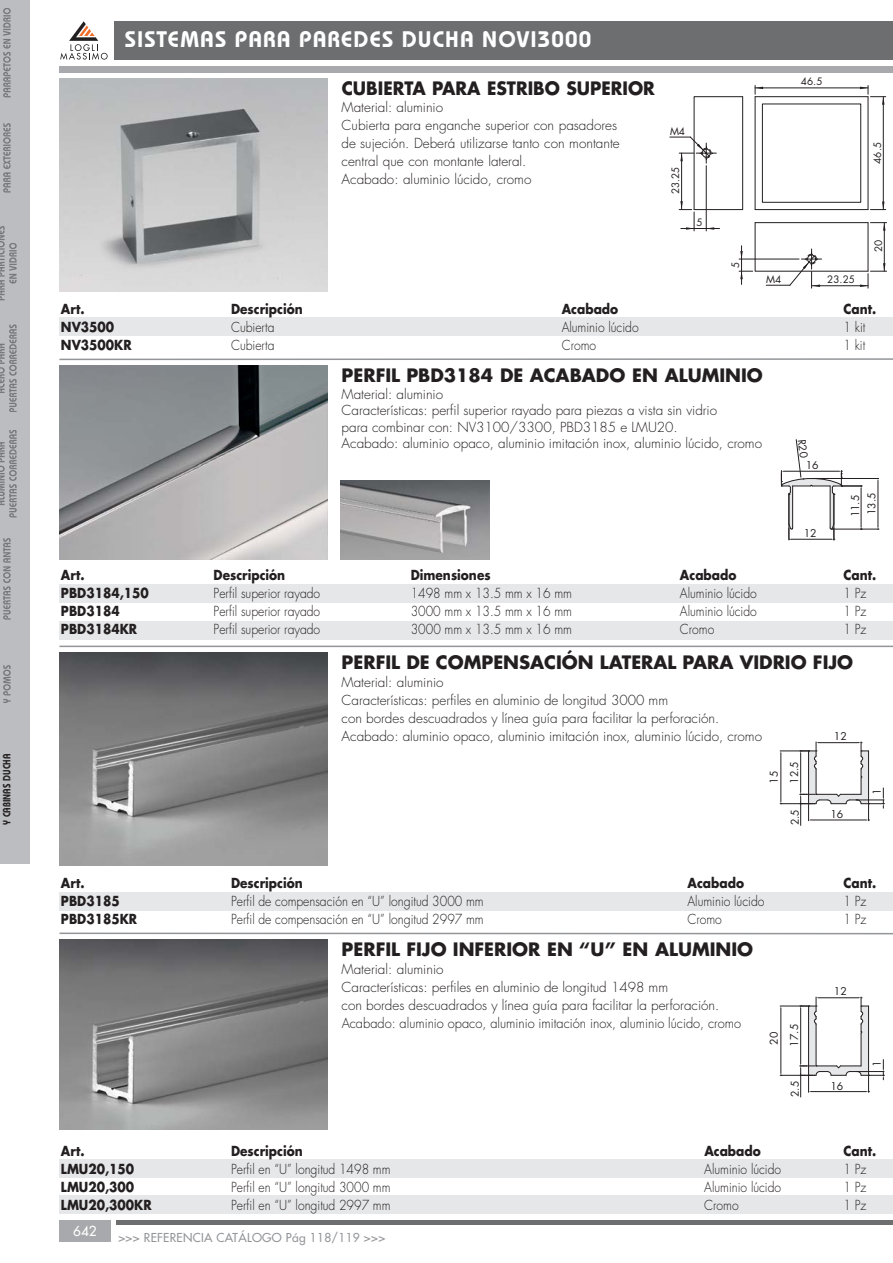
<style>
.page{position:relative;width:893px;height:1263px;background:#fff}
.page>*{position:absolute;margin:0;border:0;box-sizing:border-box;transform-origin:0 0}
.t1{font:600 22.5px "Bauhaus";letter-spacing:.05em;color:#fff}
.t2{font:700 18px "Futura";color:#231f20}
.t3{font:700 18px "Futura";color:#231f20;scale:.95 1}
.t4{font:300 13.5px/18px "Futura";color:#231f20}
.t5{font:300 13.5px "Futura";color:#231f20;scale:.9 1}
.t6{font:700 13.5px "Futura";color:#231f20;scale:.9 1}
.t7{font:13.5px "Futura";color:#fff}
.t8{font:12px "Futura";letter-spacing:.025em;color:#939598}
.t9{font:10.5px/20.4px "Futura";color:#231f20}
.t10{font:600 10.5px "Bauhaus";letter-spacing:.01em;color:#231f20;scale:.85 1}
.t11{font:10.05px "Futura";color:#231f20}
</style>
<div class="page">
<div style="left:117px;top:1220px;width:776px;height:5px;background:#6d6e70"></div>
<div style="left:59px;top:1220px;width:51px;height:22px;background:#a7a9ac"></div>
<div style="left:0;top:0;width:30px;height:863px;background:#bbbdc0"></div>
<svg style="left:3px;top:665px;width:8px;height:38px"></svg>
<svg style="left:3px;top:538px;width:8px;height:82px"></svg>
<svg style="left:0;top:442px;width:5px;height:63px"></svg>
<svg style="left:9px;top:430px;width:8px;height:87px"></svg>
<svg style="left:0;top:344px;width:5px;height:49px"></svg>
<svg style="left:9px;top:325px;width:8px;height:87px"></svg>
<svg style="left:3px;top:8px;width:8px;height:89px"></svg>
<svg style="left:3px;top:123px;width:8px;height:70px"></svg>
<svg style="left:0;top:226px;width:5px;height:74px"></svg>
<svg style="left:9px;top:243px;width:8px;height:41px"></svg>
<div style="left:115px;top:21px;width:778px;height:39px;background:#6d6e70"></div>
<svg style="left:60px;top:21px;width:48px;height:39px"></svg>
<div style="left:59px;top:66px;width:834px;height:6px;background:#a7a9ac"></div>
<hr style="left:59px;top:358px;width:834px;height:2px;background:#939598">
<hr style="left:59px;top:646px;width:834px;height:1px;background:#939598">
<hr style="left:60px;top:933px;width:833px;height:1px;background:#939598">
<img style="left:59px;top:653px;width:268px;height:212px">
<div style="left:59px;top:893px;width:834px;height:18px;background:#e6e7e8"></div>
<svg style="left:780px;top:742px;width:104px;height:83px"></svg>
<img style="left:59px;top:940px;width:268px;height:189px">
<div style="left:59px;top:1160px;width:834px;height:18px;background:#e6e7e8"></div>
<div style="left:59px;top:1196px;width:834px;height:18px;background:#e6e7e8"></div>
<svg style="left:780px;top:997px;width:104px;height:100px"></svg>
<img style="left:59px;top:366px;width:268px;height:193px">
<div style="left:59px;top:584px;width:834px;height:19px;background:#e6e7e8"></div>
<div style="left:59px;top:622px;width:834px;height:18px;background:#e6e7e8"></div>
<img style="left:340px;top:481px;width:149px;height:78px">
<img style="left:59px;top:79px;width:268px;height:212px">
<div style="left:59px;top:318px;width:834px;height:18px;background:#e6e7e8"></div>
<svg style="left:670px;top:85px;width:217px;height:203px"></svg>
<svg style="left:781px;top:439px;width:98px;height:101px"></svg>
<p class="t10" style="left:3px;top:825px;width:85px;rotate:-90deg">Y CABINAS DUCHA</p>
<h1 class="t1" style="left:125px;top:31px;width:468px">SISTEMAS PARA PAREDES DUCHA NOVI3000</h1>
<h2 class="t3" style="left:342px;top:80px;width:331px">CUBIERTA PARA ESTRIBO SUPERIOR</h2>
<p class="t4" style="left:342px;top:99px;width:280px">Material: aluminio<br>Cubierta para enganche superior con pasadores de sujeción. Deberá utilizarse tanto con montante central que con montante lateral.<br>Acabado: aluminio lúcido, cromo</p>
<p class="t11" style="left:670px;top:126px;width:17px">M4</p>
<p class="t11" style="left:671px;top:194px;width:29px;rotate:-90deg">23.25</p>
<p class="t11" style="left:696px;top:218px;width:8px">5</p>
<p class="t11" style="left:801px;top:76px;width:23px">46.5</p>
<p class="t11" style="left:873px;top:164px;width:23px;rotate:-90deg">46.5</p>
<p class="t11" style="left:731px;top:268px;width:8px;rotate:-90deg">5</p>
<p class="t11" style="left:766px;top:274px;width:17px">M4</p>
<p class="t11" style="left:827px;top:275px;width:29px">23.25</p>
<p class="t11" style="left:874px;top:252px;width:14px;rotate:-90deg">20</p>
<p class="t6" style="left:61px;top:302px;width:28px">Art.</p>
<p class="t6" style="left:231px;top:302px;width:81px">Descripción</p>
<p class="t6" style="left:562px;top:302px;width:64px">Acabado</p>
<p class="t6" style="left:843px;top:302px;width:38px">Cant.</p>
<p class="t6" style="left:61px;top:320px;width:61px">NV3500</p>
<p class="t5" style="left:231px;top:320px;width:50px">Cubierta</p>
<p class="t5" style="left:562px;top:320px;width:87px">Aluminio lúcido</p>
<p class="t5" style="left:843px;top:320px;width:26px">1 kit</p>
<p class="t6" style="left:61px;top:338px;width:80px">NV3500KR</p>
<p class="t5" style="left:231px;top:338px;width:50px">Cubierta</p>
<p class="t5" style="left:562px;top:338px;width:40px">Cromo</p>
<p class="t5" style="left:843px;top:338px;width:26px">1 kit</p>
<h2 class="t2" style="left:342px;top:367px;width:423px">PERFIL PBD3184 DE ACABADO EN ALUMINIO</h2>
<p class="t4" style="left:342px;top:387px;width:422px;line-height:16.5px">Material: aluminio<br>Características: perfil superior rayado para piezas a vista sin vidrio<br>para combinar con: NV3100/3300, PBD3185 e LMU20.<br>Acabado: aluminio opaco, aluminio imitación inox, aluminio lúcido, cromo</p>
<p class="t9" style="left:806px;top:456px;width:14px">16</p>
<p class="t9" style="left:804px;top:524px;width:14px">12</p>
<p class="t9" style="left:848px;top:517px;width:26px;line-height:16.4px;rotate:-90deg">11.5<br>13.5</p>
<p class="t6" style="left:61px;top:569px;width:28px">Art.</p>
<p class="t6" style="left:214px;top:569px;width:81px">Descripción</p>
<p class="t6" style="left:411px;top:569px;width:90px">Dimensiones</p>
<p class="t6" style="left:680px;top:569px;width:64px">Acabado</p>
<p class="t6" style="left:843px;top:569px;width:38px">Cant.</p>
<p class="t6" style="left:61px;top:587px;width:99px">PBD3184,150</p>
<p class="t5" style="left:214px;top:587px;width:120px">Perfil superior rayado</p>
<p class="t5" style="left:411px;top:587px;width:181px">1498 mm x 13.5 mm x 16 mm</p>
<p class="t5" style="left:680px;top:587px;width:87px">Aluminio lúcido</p>
<p class="t5" style="left:843px;top:587px;width:27px">1 Pz</p>
<p class="t6" style="left:61px;top:605px;width:67px">PBD3184</p>
<p class="t5" style="left:214px;top:605px;width:120px">Perfil superior rayado</p>
<p class="t5" style="left:411px;top:605px;width:181px">3000 mm x 13.5 mm x 16 mm</p>
<p class="t5" style="left:680px;top:605px;width:87px">Aluminio lúcido</p>
<p class="t5" style="left:843px;top:605px;width:27px">1 Pz</p>
<p class="t6" style="left:61px;top:623px;width:86px">PBD3184KR</p>
<p class="t5" style="left:214px;top:623px;width:120px">Perfil superior rayado</p>
<p class="t5" style="left:411px;top:623px;width:181px">3000 mm x 13.5 mm x 16 mm</p>
<p class="t5" style="left:680px;top:623px;width:40px">Cromo</p>
<p class="t5" style="left:843px;top:623px;width:27px">1 Pz</p>
<h2 class="t2" style="left:342px;top:654px;width:513px">PERFIL DE COMPENSACIÓN LATERAL PARA VIDRIO FIJO</h2>
<p class="t4" style="left:342px;top:675px;width:422px">Material: aluminio<br>Características: perfiles en aluminio de longitud 3000 mm<br>con bordes descuadrados y línea guía para facilitar la perforación.<br>Acabado: aluminio opaco, aluminio imitación inox, aluminio lúcido, cromo</p>
<p class="t9" style="left:834px;top:727px;width:14px">12</p>
<p class="t9" style="left:764px;top:784px;width:24px;rotate:-90deg">15<br>12.5</p>
<p class="t9" style="left:786px;top:825px;width:18px;rotate:-90deg">2.5</p>
<p class="t9" style="left:830px;top:805px;width:14px">16</p>
<p class="t9" style="left:868px;top:795px;width:8px;rotate:-90deg">1</p>
<p class="t6" style="left:61px;top:877px;width:28px">Art.</p>
<p class="t6" style="left:231px;top:877px;width:81px">Descripción</p>
<p class="t6" style="left:687px;top:877px;width:64px">Acabado</p>
<p class="t6" style="left:843px;top:877px;width:38px">Cant.</p>
<p class="t6" style="left:61px;top:895px;width:67px">PBD3185</p>
<p class="t5" style="left:231px;top:895px;width:282px">Perfil de compensación en “U” longitud 3000 mm</p>
<p class="t5" style="left:687px;top:895px;width:87px">Aluminio lúcido</p>
<p class="t5" style="left:843px;top:895px;width:27px">1 Pz</p>
<p class="t6" style="left:61px;top:913px;width:86px">PBD3185KR</p>
<p class="t5" style="left:231px;top:913px;width:282px">Perfil de compensación en “U” longitud 2997 mm</p>
<p class="t5" style="left:687px;top:913px;width:40px">Cromo</p>
<p class="t5" style="left:843px;top:913px;width:27px">1 Pz</p>
<h2 class="t2" style="left:342px;top:941px;width:413px">PERFIL FIJO INFERIOR EN “U” EN ALUMINIO</h2>
<p class="t4" style="left:342px;top:962px;width:401px">Material: aluminio<br>Características: perfiles en aluminio de longitud 1498 mm<br>con bordes descuadrados y línea guía para facilitar la perforación.<br>Acabado: aluminio opaco, aluminio imitación inox, aluminio lúcido, cromo</p>
<p class="t9" style="left:764px;top:1047px;width:24px;rotate:-90deg">20<br>17.5</p>
<p class="t9" style="left:786px;top:1097px;width:18px;rotate:-90deg">2.5</p>
<p class="t9" style="left:834px;top:982px;width:14px">12</p>
<p class="t9" style="left:830px;top:1077px;width:14px">16</p>
<p class="t9" style="left:868px;top:1067px;width:8px;rotate:-90deg">1</p>
<p class="t6" style="left:61px;top:1144px;width:28px">Art.</p>
<p class="t6" style="left:231px;top:1144px;width:81px">Descripción</p>
<p class="t6" style="left:704px;top:1144px;width:64px">Acabado</p>
<p class="t6" style="left:843px;top:1144px;width:38px">Cant.</p>
<p class="t6" style="left:61px;top:1162px;width:83px">LMU20,150</p>
<p class="t5" style="left:231px;top:1162px;width:179px">Perfil en “U” longitud 1498 mm</p>
<p class="t5" style="left:704px;top:1162px;width:87px">Aluminio lúcido</p>
<p class="t5" style="left:843px;top:1162px;width:27px">1 Pz</p>
<p class="t6" style="left:61px;top:1180px;width:83px">LMU20,300</p>
<p class="t5" style="left:231px;top:1180px;width:179px">Perfil en “U” longitud 3000 mm</p>
<p class="t5" style="left:704px;top:1180px;width:87px">Aluminio lúcido</p>
<p class="t5" style="left:843px;top:1180px;width:27px">1 Pz</p>
<p class="t6" style="left:61px;top:1198px;width:102px">LMU20,300KR</p>
<p class="t5" style="left:231px;top:1198px;width:179px">Perfil en “U” longitud 2997 mm</p>
<p class="t5" style="left:704px;top:1198px;width:40px">Cromo</p>
<p class="t5" style="left:843px;top:1198px;width:27px">1 Pz</p>
<p class="t7" style="left:73px;top:1224px;width:25px">642</p>
<p class="t8" style="left:118px;top:1231px;width:268px">&gt;&gt;&gt; REFERENCIA CATÁLOGO Pág 118/119 &gt;&gt;&gt;</p>
</div>
